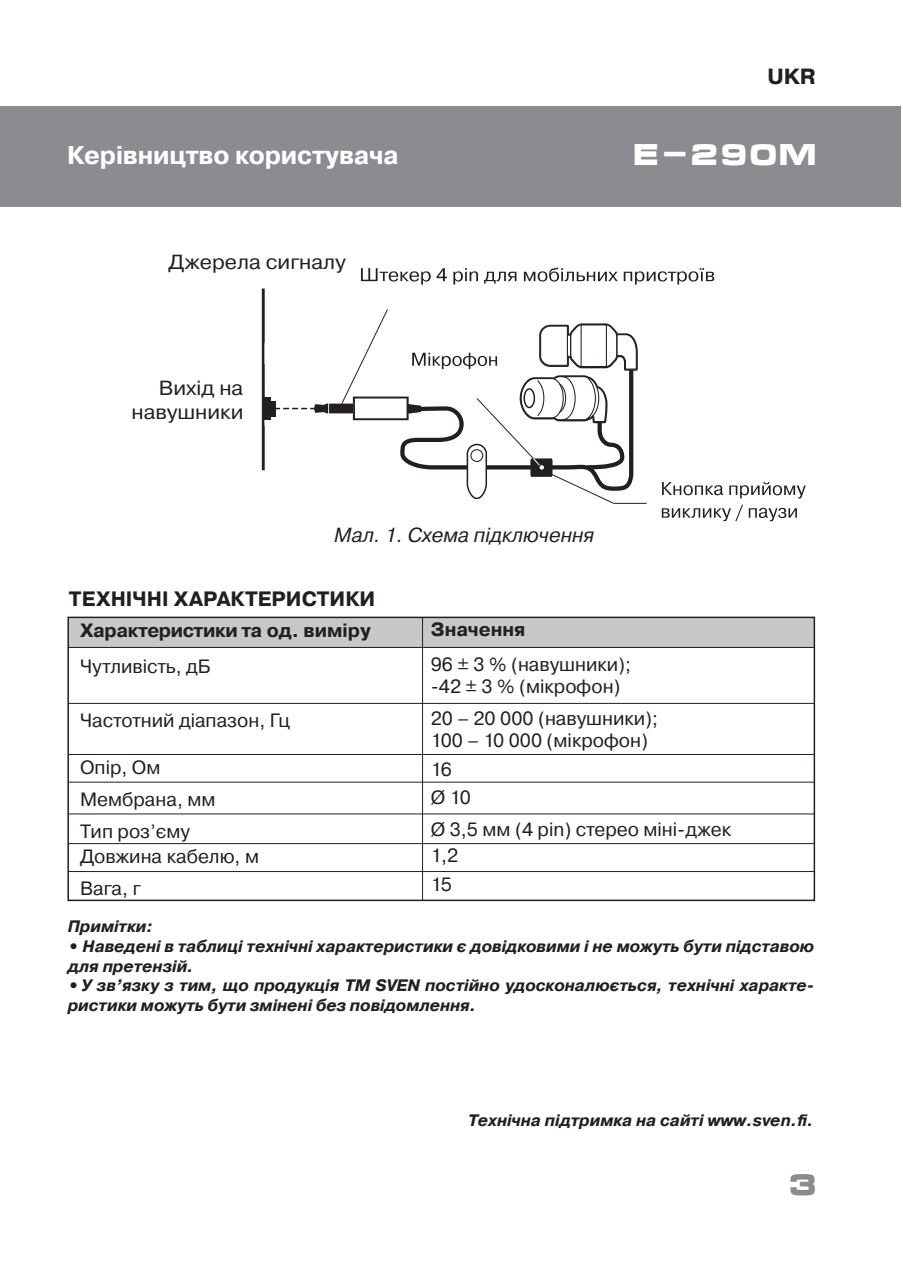
<style>
.page{position:relative;width:903px;height:1276px;background:#fff}
.page>*{position:absolute;margin:0;border:0;box-sizing:border-box;transform-origin:0 0}
.t1{font:700 29.1px "Micra";color:#fff}
.t2{font:700 29.1px "Micra";color:#8a8c8f}
.t3{font:700 25.5px "Pragmatica";letter-spacing:-.01em;color:#fff}
.t4{font:700 21.9px "Pragmatica";color:#231f20}
.t5{font:700 20.7px "Pragmatica";color:#231f20}
.t6{font:20.4px/24.3px "Pragmatica";color:#231f20;text-align:right;scale:1.05 1}
.t7{font:italic 20.4px "Pragmatica";color:#231f20}
.t8{font:19.2px/32.1px "Pragmatica";color:#231f20}
.t9{font:700 19.2px "Pragmatica";letter-spacing:-.015em;color:#231f20}
.t10{font:italic 700 16.5px/19.8px "Pragmatica";color:#231f20}
</style>
<div class="page">
<div style="left:0;top:106px;width:900px;height:101px;background:#8a8c8f"></div>
<div style="left:69px;top:617px;width:745px;height:30px;background:#c7c8ca"></div>
<div style="left:67px;top:616px;width:748px;height:285px;border:2px solid #231f20"></div>
<hr style="left:68px;top:703px;width:746px;height:1px;background:#231f20">
<hr style="left:68px;top:781px;width:746px;height:1px;background:#231f20">
<hr style="left:68px;top:813px;width:746px;height:1px;background:#231f20">
<hr style="left:68px;top:843px;width:746px;height:1px;background:#231f20">
<hr style="left:68px;top:871px;width:746px;height:1px;background:#231f20">
<hr style="left:68px;top:754px;width:746px;height:1px;background:#231f20">
<hr style="left:68px;top:647px;width:747px;height:1px;background:#231f20">
<hr style="left:422px;top:617px;width:1px;height:283px;background:#231f20">
<svg style="left:361px;top:268px;width:86px;height:17px"></svg>
<svg style="left:453px;top:268px;width:25px;height:17px"></svg>
<svg style="left:484px;top:272px;width:32px;height:12px"></svg>
<svg style="left:524px;top:267px;width:94px;height:14px"></svg>
<svg style="left:624px;top:268px;width:90px;height:17px"></svg>
<svg style="left:262px;top:288px;width:3px;height:182px"></svg>
<div style="left:271px;top:401px;width:5px;height:15px;background:#231f20"></div>
<div style="left:264px;top:397px;width:7px;height:23px;background:#231f20"></div>
<svg style="left:662px;top:482px;width:61px;height:13px"></svg>
<svg style="left:729px;top:482px;width:77px;height:16px"></svg>
<svg style="left:662px;top:505px;width:81px;height:16px"></svg>
<svg style="left:749px;top:508px;width:48px;height:13px"></svg>
<hr style="left:614px;top:503px;width:33px;height:1px;background:#231f20">
<svg style="left:272px;top:309px;width:366px;height:195px"></svg>
<h2 class="t3" style="left:67px;top:139px;width:333px">Керівництво користувача</h2>
<p class="t6" style="left:169px;top:250px;width:170px">Джерела сигналу</p>
<h3 class="t4" style="left:767px;top:62px;width:50px">UKR</h3>
<h1 class="t1" style="left:632px;top:139px;width:187px">e-290m</h1>
<p class="t6" style="left:131px;top:376px;width:108px">Вихід на навушники</p>
<p class="t7" style="left:334px;top:522px;width:261px">Мал. 1. Схема підключення</p>
<p class="t5" style="left:69px;top:585px;width:308px">ТЕХНІЧНІ ХАРАКТЕРИСТИКИ</p>
<p class="t9" style="left:80px;top:617px;width:292px">Характеристики та од. виміру</p>
<p class="t8" style="left:80px;top:651px;width:132px">Чутливість, дБ</p>
<p class="t8" style="left:80px;top:705px;width:211px">Частотний діапазон, Гц</p>
<p class="t8" style="left:80px;top:751px;width:137px">Опір, Ом<br>Мембрана, мм<br>Тип роз’єму</p>
<p class="t8" style="left:80px;top:841px;width:180px">Довжина кабелю, м<br>Вага, г</p>
<p class="t9" style="left:431px;top:617px;width:96px">Значення</p>
<p class="t8" style="left:431px;top:653px;width:202px;line-height:22.5px">96 ± 3 % (навушники); -42 ± 3 % (мікрофон)</p>
<p class="t8" style="left:431px;top:707px;width:229px;line-height:22.5px">20 – 20 000 (навушники);<br>100 – 10 000 (мікрофон)</p>
<p class="t8" style="left:431px;top:755px;width:41px;line-height:28.5px">16<br>Ø 10</p>
<p class="t8" style="left:431px;top:815px;width:302px;line-height:27.6px">Ø 3,5 мм (4 pin) стерео міні-джек<br>1,2<br>15</p>
<p class="t10" style="left:68px;top:917px;width:87px">Примітки:</p>
<p class="t10" style="left:68px;top:936px;width:748px">• Наведені в таблиці технічні характеристики є довідковими і не можуть бути підставою для претензій.</p>
<p class="t10" style="left:68px;top:976px;width:748px">• У зв’язку з тим, що продукція ТМ SVEN постійно удосконалюється, технічні характе&shy;ристики можуть бути змінені без повідомлення.</p>
<p class="t10" style="left:468px;top:1110px;width:347px">Технічна підтримка на сайті www.sven.fi.</p>
<h1 class="t2" style="left:788px;top:1169px;width:32px">3</h1>
</div>
